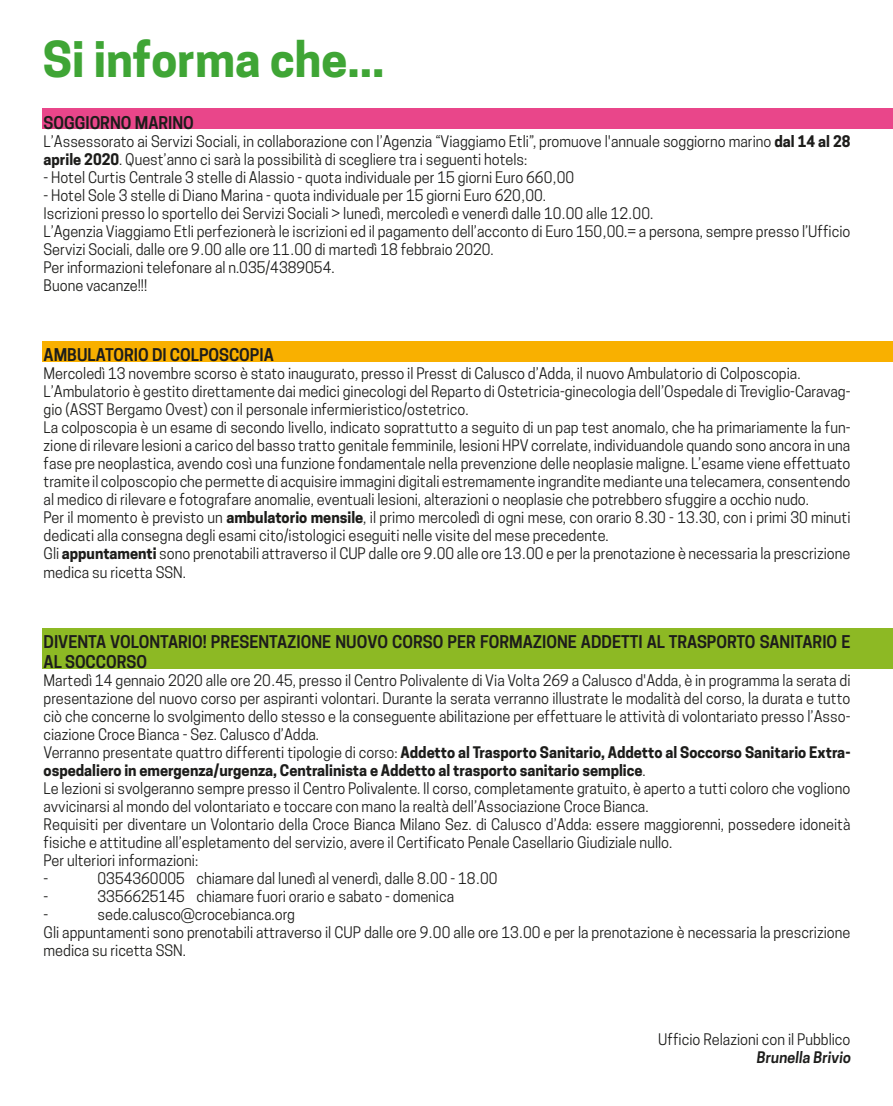
<style>
.page{position:relative;width:893px;height:1106px;background:#fff}
.page>*{position:absolute;margin:0;border:0;box-sizing:border-box;transform-origin:0 0}
.t1{font:700 46.5px "Cooper Hewitt";color:#3fa535}
.t2{font:600 16.5px/19.5px "Cooper Hewitt";color:#1d1d1b}
.t3{font:15px/18px "Cooper Hewitt";color:#1d1d1b}
.t4{font:600 15px "Cooper Hewitt";color:#1d1d1b}
.s1{font-weight:700}
</style>
<div class="page">
<div style="left:43px;top:108px;width:850px;height:21px;background:#e9468a"></div>
<div style="left:43px;top:341px;width:850px;height:21px;background:#f9b000"></div>
<div style="left:43px;top:628px;width:850px;height:40px;background:#8db924"></div>
<h1 class="t1" style="left:43px;top:32px;width:343px">Si informa che...</h1>
<p class="t2" style="left:44px;top:113px;width:152px">SOGGIORNO MARINO</p>
<p class="t3" style="left:44px;top:132px;width:808px">L’Assessorato ai Servizi Sociali, in collaborazione con l’Agenzia “Viaggiamo Etli”, promuove l'annuale soggiorno marino <span class="s1">dal 14 al 28 aprile 2020</span>. Quest’anno ci sarà la possibilità di scegliere tra i seguenti hotels:</p>
<p class="t3" style="left:44px;top:168px;width:532px">- Hotel Curtis Centrale 3 stelle di Alassio - quota individuale per 15 giorni Euro 660,00</p>
<p class="t3" style="left:44px;top:186px;width:808px">- Hotel Sole 3 stelle di Diano Marina - quota individuale per 15 giorni Euro 620,00.<br>Iscrizioni presso lo sportello dei Servizi Sociali &gt; lunedì, mercoledì e venerdì dalle 10.00 alle 12.00.<br>L’Agenzia Viaggiamo Etli perfezionerà le iscrizioni ed il pagamento dell’acconto di Euro 150,00.= a persona, sempre presso l’Ufficio Servizi Sociali, dalle ore 9.00 alle ore 11.00 di martedì 18 febbraio 2020.<br>Per informazioni telefonare al n.035/4389054.<br>Buone vacanze!!!</p>
<p class="t2" style="left:44px;top:345px;width:232px">AMBULATORIO DI COLPOSCOPIA</p>
<p class="t3" style="left:44px;top:365px;width:808px">Mercoledì 13 novembre scorso è stato inaugurato, presso il Presst di Calusco d’Adda, il nuovo Ambulatorio di Colposcopia.<br>L’Ambulatorio è gestito direttamente dai medici ginecologi del Reparto di Ostetricia-ginecologia dell’Ospedale di Treviglio-Caravag&shy;gio (ASST Bergamo Ovest) con il personale infermieristico/ostetrico.<br>La colposcopia è un esame di secondo livello, indicato soprattutto a seguito di un pap test anomalo, che ha primariamente la fun&shy;zione di rilevare lesioni a carico del basso tratto genitale femminile, lesioni HPV correlate, individuandole quando sono ancora in una fase pre neoplastica, avendo così una funzione fondamentale nella prevenzione delle neoplasie maligne. L’esame viene effettuato tramite il colposcopio che permette di acquisire immagini digitali estremamente ingrandite mediante una telecamera, consentendo al medico di rilevare e fotografare anomalie, eventuali lesioni, alterazioni o neoplasie che potrebbero sfuggire a occhio nudo.<br>Per il momento è previsto un <span class="s1">ambulatorio mensile</span>, il primo mercoledì di ogni mese, con orario 8.30 - 13.30, con i primi 30 minuti dedicati alla consegna degli esami cito/istologici eseguiti nelle visite del mese precedente.<br>Gli <span class="s1">appuntamenti</span> sono prenotabili attraverso il CUP dalle ore 9.00 alle ore 13.00 e per la prenotazione è necessaria la prescrizione medica su ricetta SSN.</p>
<p class="t2" style="left:44px;top:632px;width:808px">DIVENTA VOLONTARIO! PRESENTAZIONE NUOVO CORSO PER FORMAZIONE ADDETTI AL TRASPORTO SANITARIO E<br>AL SOCCORSO</p>
<p class="t3" style="left:44px;top:671px;width:808px">Martedì 14 gennaio 2020 alle ore 20.45, presso il Centro Polivalente di Via Volta 269 a Calusco d'Adda, è in programma la serata di presentazione del nuovo corso per aspiranti volontari. Durante la serata verranno illustrate le modalità del corso, la durata e tutto ciò che concerne lo svolgimento dello stesso e la conseguente abilitazione per effettuare le attività di volontariato presso l’Asso&shy;ciazione Croce Bianca - Sez. Calusco d’Adda.<br>Verranno presentate quattro differenti tipologie di corso: <span class="s1">Addetto al Trasporto Sanitario, Addetto al Soccorso Sanitario Extra&shy;ospedaliero in emergenza/urgenza, Centralinista e Addetto al trasporto sanitario semplice</span>.<br>Le lezioni si svolgeranno sempre presso il Centro Polivalente. Il corso, completamente gratuito, è aperto a tutti coloro che vogliono avvicinarsi al mondo del volontariato e toccare con mano la realtà dell’Associazione Croce Bianca.<br>Requisiti per diventare un Volontario della Croce Bianca Milano Sez. di Calusco d’Adda: essere maggiorenni, possedere idoneità fisiche e attitudine all’espletamento del servizio, avere il Certificato Penale Casellario Giudiziale nullo.<br>Per ulteriori informazioni:<br>-</p>
<p class="t3" style="left:98px;top:869px;width:401px">0354360005 chiamare dal lunedì al venerdì, dalle 8.00 - 18.00</p>
<p class="t3" style="left:44px;top:887px;width:6px">-</p>
<p class="t3" style="left:98px;top:887px;width:358px">3356625145 chiamare fuori orario e sabato - domenica</p>
<p class="t3" style="left:44px;top:905px;width:6px">-</p>
<p class="t3" style="left:44px;top:905px;width:808px;text-indent:54px">sede.calusco@crocebianca.org<br>Gli appuntamenti sono prenotabili attraverso il CUP dalle ore 9.00 alle ore 13.00 e per la prenotazione è necessaria la prescrizione medica su ricetta SSN.</p>
<p class="t3" style="left:658px;top:1030px;width:194px">Ufficio Relazioni con il Pubblico</p>
<p class="t4" style="left:756px;top:1049px;width:98px">Brunella Brivio</p>
</div>
